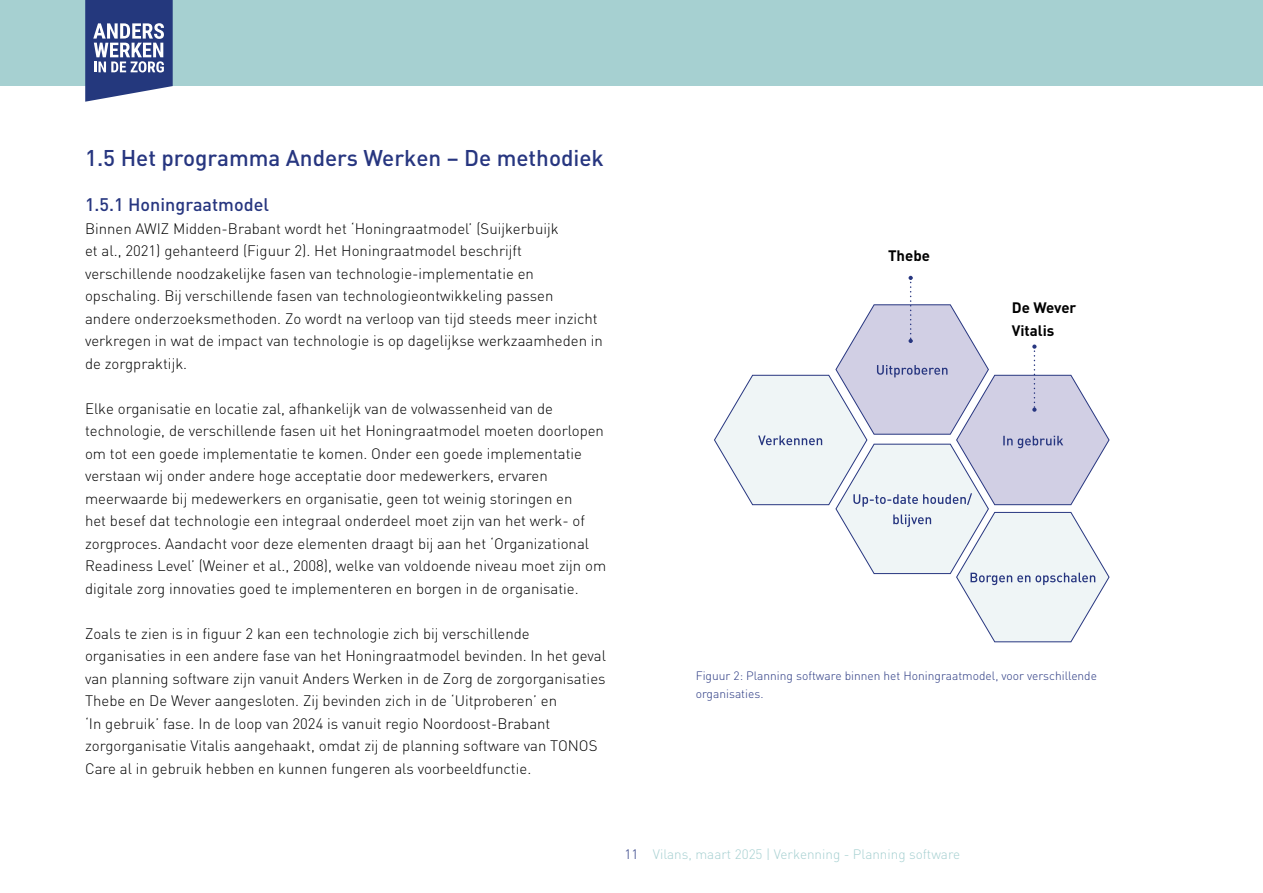
<style>
.page{position:relative;width:1263px;height:893px;background:#fff}
.page>*{position:absolute;margin:0;border:0;box-sizing:border-box;transform-origin:0 0}
.H2_paragraaf{font:500 22.5px "DIN Pro";color:#273680}
.H3_subparagraaf{font:500 18px "DIN Pro";color:#273680}
.P_Brood{font:300 15px/22.5px "DIN Pro";color:#000}
.t1{font:700 15px/22.5px "DIN Pro";color:#000}
.t2{font:300 13.5px "DIN Pro";color:#a6d0d1}
.t3{font:300 12px/18px "DIN Pro";color:#273680}
.s1{color:#273680}
</style>
<div class="page">
<div style="left:0;top:0;width:1263px;height:86px;background:#a6d0d1"></div>
<svg style="left:85px;top:0;width:88px;height:102px;background:#5c6b9e"></svg>
<svg style="left:714px;top:276px;width:396px;height:366px"></svg>
<h2 class="H2_paragraaf" style="left:85px;top:143px;width:520px">1.5 Het programma Anders Werken – De methodiek</h2>
<h3 class="H3_subparagraaf" style="left:85px;top:192px;width:185px">1.5.1 Honingraatmodel</h3>
<p class="P_Brood" style="left:85px;top:216px;width:519px">Binnen AWIZ Midden-Brabant wordt het ‘Honingraatmodel’ (Suijkerbuijk<br>et al., 2021) gehanteerd (Figuur 2). Het Honingraatmodel beschrijft verschillende noodzakelijke fasen van technologie-implementatie en opschaling. Bij verschillende fasen van technologieontwikkeling passen<br>andere onderzoeksmethoden. Zo wordt na verloop van tijd steeds meer inzicht verkregen in wat de impact van technologie is op dagelijkse werkzaamheden in de zorgpraktijk.</p>
<p class="P_Brood" style="left:85px;top:396px;width:523px">Elke organisatie en locatie zal, afhankelijk van de volwassenheid van de technologie, de verschillende fasen uit het Honingraatmodel moeten doorlopen om tot een goede implementatie te komen. Onder een goede implementatie verstaan wij onder andere hoge acceptatie door medewerkers, ervaren meerwaarde bij medewerkers en organisatie, geen tot weinig storingen en<br>het besef dat technologie een integraal onderdeel moet zijn van het werk- of zorgproces. Aandacht voor deze elementen draagt bij aan het ‘Organizational Readiness Level’ (Weiner et al., 2008), welke van voldoende niveau moet zijn om digitale zorg innovaties goed te implementeren en borgen in de organisatie.</p>
<p class="P_Brood" style="left:85px;top:621px;width:522px">Zoals te zien is in figuur 2 kan een technologie zich bij verschillende organisaties in een andere fase van het Honingraatmodel bevinden. In het geval van planning software zijn vanuit Anders Werken in de Zorg de zorgorganisaties Thebe en De Wever aangesloten. Zij bevinden zich in de ‘Uitproberen’ en<br>‘In gebruik’ fase. In de loop van 2024 is vanuit regio Noordoost-Brabant zorgorganisatie Vitalis aangehaakt, omdat zij de planning software van TONOS Care al in gebruik hebben en kunnen fungeren als voorbeeldfunctie.</p>
<p class="t1" style="left:888px;top:244px;width:43px">Thebe</p>
<p class="t1" style="left:1012px;top:296px;width:66px">De Wever<br>Vitalis</p>
<p class="t3" style="left:696px;top:666px;width:403px">Figuur 2: Planning software binnen het Honingraatmodel, voor verschillende organisaties.</p>
<p class="t2" style="left:624px;top:845px;width:337px"><span class="s1">11</span> Vilans, maart 2025 | Verkenning - Planning software</p>
</div>
